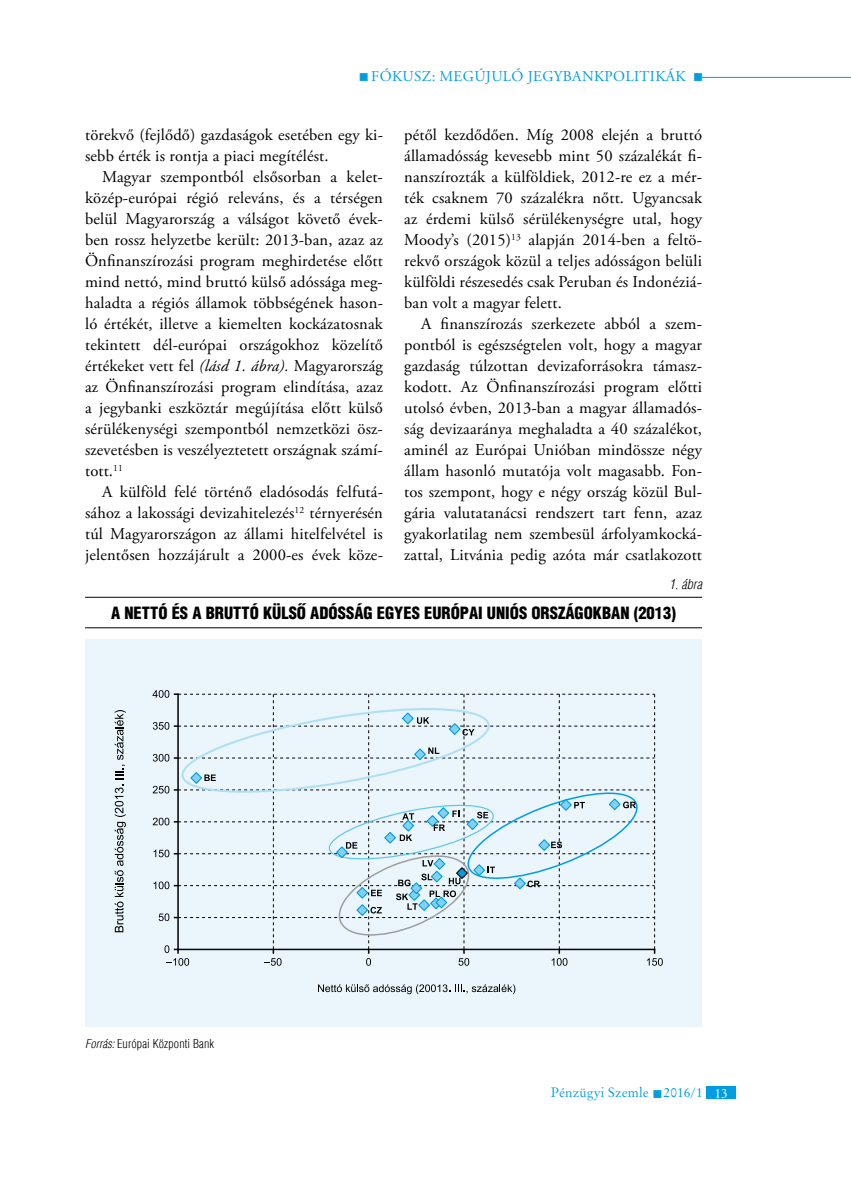
<style>
.page{position:relative;width:851px;height:1191px;background:#fff}
.page>*{position:absolute;margin:0;border:0;box-sizing:border-box;transform-origin:0 0}
.t1{font:16.5px/21px "Adobe Garamond Pro";letter-spacing:.01em;color:#000;text-align:justify}
.t2{font:900 condensed 16.5px "H Helvetica";color:#000}
.t3{font:15px "Adobe Garamond Pro";letter-spacing:.145em;color:#009ee0}
.t4{font:13.5px "Original Garamond HU Normal";letter-spacing:.01em;color:#009ee0}
.t5{font:italic 300 condensed 13.5px "H Helvetica";color:#000}
.t6{font:300 condensed 12px "H Helvetica";letter-spacing:.01em;color:#000}
.s1{font-style:italic}
.s2{color:#fff}
</style>
<div class="page">
<hr style="left:702px;top:77px;width:148px;height:1px;background:#009ee0">
<div style="left:706px;top:1086px;width:30px;height:13px;background:#009ee0"></div>
<hr style="left:85px;top:597px;width:617px;height:1px;background:#000">
<hr style="left:85px;top:627px;width:617px;height:1px;background:#000">
<div style="left:85px;top:639px;width:617px;height:387px;background:#ebf6fc"></div>
<svg style="left:115px;top:710px;width:11px;height:222px"></svg>
<svg style="left:318px;top:984px;width:197px;height:10px"></svg>
<svg style="left:152px;top:690px;width:510px;height:275px"></svg>
<p class="t3" style="left:359px;top:67px;width:346px">■ fókusz: Megújuló Jegybankpolitikák ■</p>
<p class="t1" style="left:85px;top:125px;width:299px">törekvő (fejlődő) gazdaságok esetében egy ki&shy;sebb érték is rontja a piaci megítélést.</p>
<p class="t1" style="left:85px;top:167px;width:299px;text-indent:17px">Magyar szempontból elsősorban a kelet&shy;közép-európai régió releváns, és a térségen belül Magyarország a válságot követő évek&shy;ben rossz helyzetbe került: 2013-ban, azaz az Önfinanszírozási program meghirdetése előtt mind nettó, mind bruttó külső adóssága meg&shy;haladta a régiós államok többségének hason&shy;ló értékét, illetve a kiemelten kockázatosnak tekintett dél-európai országokhoz közelítő értékeket vett fel <span class="s1">(lásd 1. ábra).</span> Magyarország az Önfinanszírozási program elindítása, azaz a jegybanki eszköztár megújítása előtt külső sérülékenységi szempontból nemzetközi ös - szevetésben is veszélyeztetett országnak számí&shy;tott.<sup>11</sup></p>
<p class="t1" style="left:85px;top:482px;width:299px;text-indent:17px">A külföld felé történő eladósodás felfutá&shy;sához a lakossági devizahitelezés<sup>12</sup> térnyerésén túl Magyarországon az állami hitelfelvétel is jelentősen hozzájárult a 2000-es évek köze-</p>
<p class="t1" style="left:404px;top:125px;width:299px">pétől kezdődően. Míg 2008 elején a bruttó államadósság kevesebb mint 50 százalékát fi&shy;nanszírozták a külföldiek, 2012-re ez a mér&shy;ték csaknem 70 százalékra nőtt. Ugyancsak az érdemi külső sérülékenységre utal, hogy Moody’s (2015)<sup>13</sup> alapján 2014-ben a feltö&shy;rekvő országok közül a teljes adósságon belüli külföldi részesedés csak Peruban és Indonéziá&shy;ban volt a magyar felett.</p>
<p class="t1" style="left:404px;top:314px;width:299px;text-indent:17px">A finanszírozás szerkezete abból a szem&shy;pontból is egészségtelen volt, hogy a magyar gazdaság túlzottan devizaforrásokra támasz&shy;kodott. Az Önfinanszírozási program előtti utolsó évben, 2013-ban a magyar államadós&shy;ság devizaaránya meghaladta a 40 százalékot, aminél az Európai Unióban mindössze négy állam hasonló mutatója volt magasabb. Fon&shy;tos szempont, hogy e négy ország közül Bul&shy;gária valutatanácsi rendszert tart fenn, azaz gyakorlatilag nem szembesül árfolyamkocká&shy;zattal, Litvánia pedig azóta már csatlakozott</p>
<p class="t5" style="left:669px;top:576px;width:35px">1. ábra</p>
<p class="t2" style="left:111px;top:602px;width:566px">A NETTÓ ÉS A BRUTTÓ KÜLSŐ ADÓSSÁG EGYES EURÓPAI UNIÓS ORSZÁGOKBAN (2013)</p>
<p class="t6" style="left:85px;top:1036px;width:130px"><span class="s1">Forrás:</span> Európai Központi Bank</p>
<p class="t4" style="left:550px;top:1084px;width:179px">Pénzügyi Szemle ■ 2016/1 <span class="s2">13</span></p>
</div>
